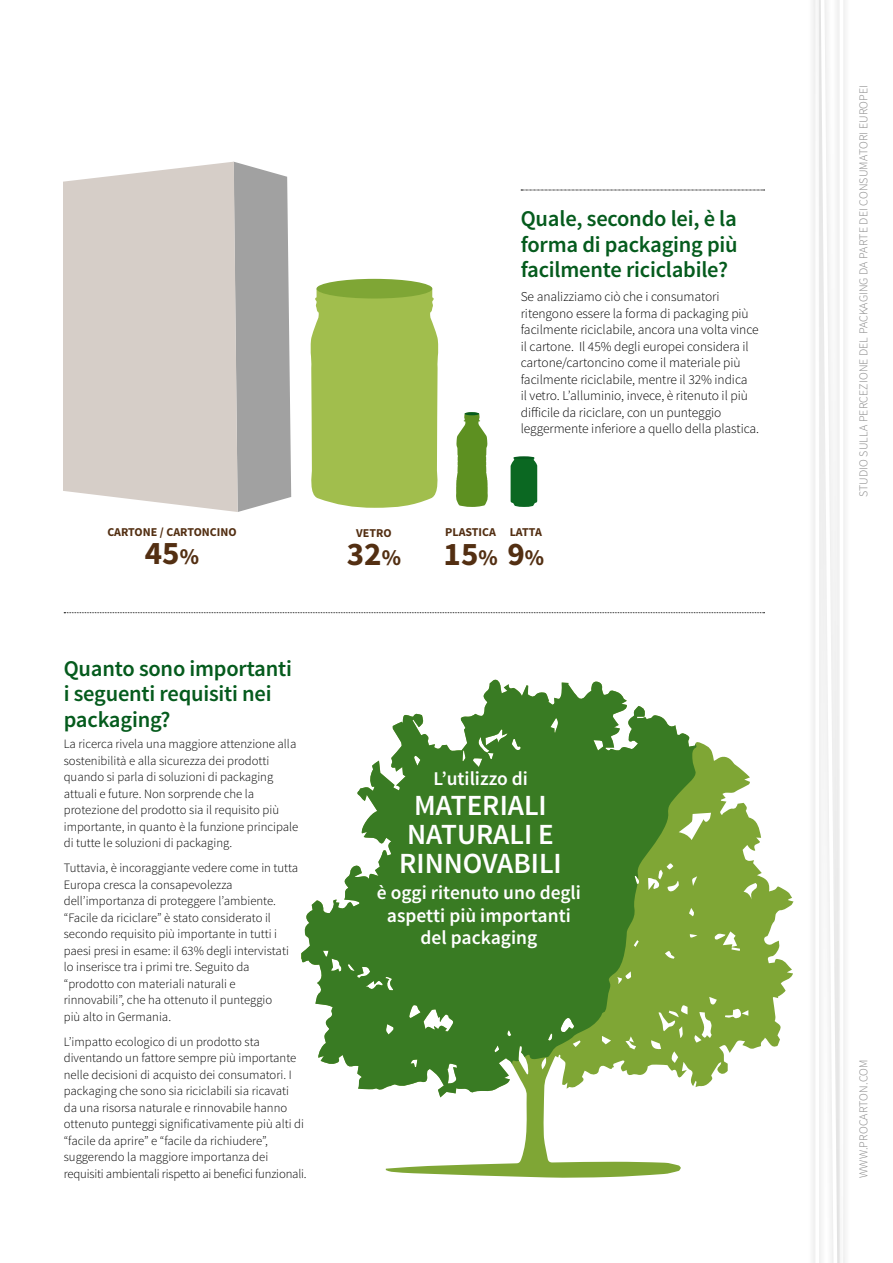
<style>
.page{position:relative;width:893px;height:1263px;background:#fff}
.page>*{position:absolute;margin:0;border:0;box-sizing:border-box;transform-origin:0 0}
.t1{font:700 33px "Source Sans Pro";color:#532f12}
.t2{font:600 29.25px/29.2px "Source Sans Pro";color:#fff;text-align:center}
.t3{font:600 22.5px/25.5px "Source Sans Pro";letter-spacing:-.01em;color:#055b1d}
.t4{font:600 19.5px/22.5px "Source Sans Pro";color:#fff;text-align:center}
.t5{font:300 13.5px/16.5px "Source Sans Pro";letter-spacing:-.005em;color:#000}
.t6{font:300 12.75px/16.5px "Source Sans Pro";color:#000}
.t7{font:300 12px "Source Sans Pro";letter-spacing:.01em;color:#878787}
.t8{font:700 12px "Source Sans Pro";color:#532f12}
.s1{font-size:22.5px}
</style>
<div class="page">
<div style="left:807px;top:0;width:20px;height:1263px;background:#fafafa"></div>
<div style="left:831px;top:0;width:20px;height:1263px;background:#f9f9f9"></div>
<svg style="left:819px;top:0;width:20px;height:1263px"></svg>
<svg style="left:385px;top:745px;width:408px;height:433px"></svg>
<svg style="left:301px;top:679px;width:404px;height:425px;fill:#397b23"></svg>
<svg style="left:310px;top:282px;width:129px;height:226px;background:#a6c258"></svg>
<div style="left:316px;top:279px;width:116px;height:19px;background:#7fa635;border-radius:50%"></div>
<svg style="left:511px;top:457px;width:26px;height:50px"></svg>
<hr style="left:514px;top:456px;width:20px;height:3px;background:#055b1d;border-radius:50%">
<svg style="left:456px;top:412px;width:32px;height:95px;background:#79a347"></svg>
<hr style="left:465px;top:412px;width:14px;height:3px;background:#055b1d;border-radius:50%">
<svg style="left:238px;top:163px;width:53px;height:349px;background:#a7a7a7"></svg>
<div style="left:64px;top:162px;width:174px;height:350px;background:#d6cec8"></div>
<svg style="left:521px;top:190px;width:244px;height:1px"></svg>
<svg style="left:64px;top:612px;width:700px;height:1px"></svg>
<p class="t8" style="left:107px;top:524px;width:131px">CARTONE / CARTONCINO</p>
<h1 class="t1" style="left:145px;top:532px;width:56px">45<span class="s1">%</span></h1>
<h3 class="t3" style="left:64px;top:656px;width:230px">Quanto sono importanti i seguenti requisiti nei packaging?</h3>
<p class="t6" style="left:64px;top:736px;width:236px">La ricerca rivela una maggiore attenzione alla sostenibilità e alla sicurezza dei prodotti quando si parla di soluzioni di packaging attuali e future. Non sorprende che la protezione del prodotto sia il requisito più importante, in quanto è la funzione principale di tutte le soluzioni di packaging.</p>
<p class="t6" style="left:64px;top:860px;width:236px">Tuttavia, è incoraggiante vedere come in tutta Europa cresca la consapevolezza dell’importanza di proteggere l’ambiente. “Facile da riciclare” è stato considerato il secondo requisito più importante in tutti i paesi presi in esame: il 63% degli intervistati lo inserisce tra i primi tre. Seguito da “prodotto con materiali naturali e rinnovabili”, che ha ottenuto il punteggio<br>più alto in Germania.</p>
<p class="t6" style="left:64px;top:1033px;width:244px">L’impatto ecologico di un prodotto sta diventando un fattore sempre più importante nelle decisioni di acquisto dei consumatori. I packaging che sono sia riciclabili sia ricavati<br>da una risorsa naturale e rinnovabile hanno ottenuto punteggi significativamente più alti di “facile da aprire” e “facile da richiudere”, suggerendo la maggiore importanza dei requisiti ambientali rispetto ai benefici funzionali.</p>
<h3 class="t3" style="left:521px;top:207px;width:218px;text-align:justify">Quale, secondo lei, è la forma di packaging più facilmente riciclabile?</h3>
<p class="t8" style="left:356px;top:525px;width:37px">VETRO</p>
<h1 class="t1" style="left:347px;top:533px;width:56px">32<span class="s1">%</span></h1>
<p class="t5" style="left:521px;top:289px;width:240px">Se analizziamo ciò che i consumatori ritengono essere la forma di packaging più facilmente riciclabile, ancora una volta vince il cartone. Il 45% degli europei considera il cartone/cartoncino come il materiale più facilmente riciclabile, mentre il 32% indica<br>il vetro. L’alluminio, invece, è ritenuto il più difficile da riciclare, con un punteggio leggermente inferiore a quello della plastica.</p>
<p class="t8" style="left:445px;top:524px;width:52px">PLASTICA</p>
<h1 class="t1" style="left:444px;top:532px;width:102px">15<span class="s1">%</span> 9<span class="s1">%</span></h1>
<p class="t8" style="left:510px;top:524px;width:34px">LATTA</p>
<h3 class="t4" style="left:433px;top:768px;width:96px">L’utilizzo di</h3>
<h2 class="t2" style="left:399px;top:791px;width:164px">MATERIALI<br>NATURALI E<br>RINNOVABILI</h2>
<h3 class="t4" style="left:377px;top:882px;width:206px">è oggi ritenuto uno degli aspetti più importanti del packaging</h3>
<p class="t7" style="left:856px;top:497px;width:414px;rotate:-90deg">STUDIO SULLA PERCEZIONE DEL PACKAGING DA PARTE DEI CONSUMATORI EUROPEI</p>
<p class="t7" style="left:856px;top:1178px;width:120px;rotate:-90deg">WWW.PROCARTON.COM</p>
</div>
